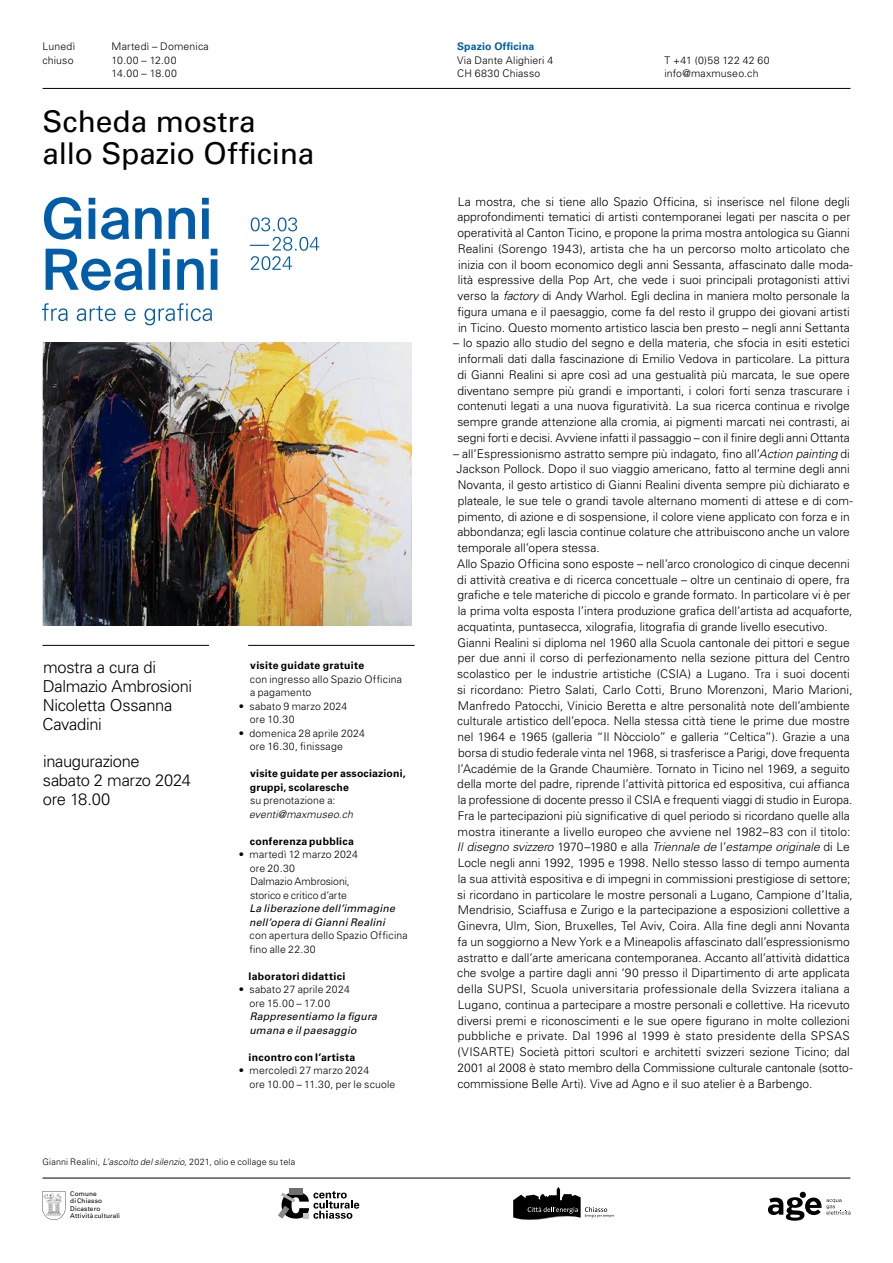
<style>
.page{position:relative;width:893px;height:1263px;background:#fff}
.page>*{position:absolute;margin:0;border:0;box-sizing:border-box;transform-origin:0 0}
.t1{font:30px/32.2px "Univers LT Std";letter-spacing:-.005em;color:#000}
.t2{font:300 16.5px/18.8px "Univers LT Std";letter-spacing:-.02em;color:#000}
.t3{font:300 12px/15.8px "Univers LT Std";color:#000}
.t4{font:300 10.5px/13.5px "Univers LT Std";letter-spacing:.015em;color:#000}
.t5{font:700 10.5px/13.5px "Univers LT Std";letter-spacing:.025em;color:#000}
.t6{font:italic 10.5px/13.5px "Univers LT Std";letter-spacing:.015em;color:#000}
.t7{font:300 10.5px/13.5px "Univers LT Std";letter-spacing:-.005em;color:#000}
.t8{font:italic 300 10.5px "Univers LT Std";letter-spacing:.005em;color:#000}
.t9{font:700 10.5px "Univers LT Std";letter-spacing:.015em;color:#005da9}
.t10{font:300 9px "Univers LT Std";letter-spacing:.02em;color:#000}
.t11{font:6.45px/7.5px "Univers LT Std";letter-spacing:.02em;color:#000}
.s1{font-style:italic}
</style>
<div class="page">
<hr style="left:43px;top:88px;width:807px;height:1px;background:#000">
<img style="left:42px;top:342px;width:370px;height:283px">
<hr style="left:248px;top:645px;width:167px;height:1px;background:#000">
<hr style="left:43px;top:645px;width:166px;height:1px;background:#000">
<hr style="left:43px;top:1178px;width:807px;height:1px;background:#000">
<div style="left:290px;top:1188px;width:13px;height:6px;background:#706f6f"></div>
<svg style="left:278px;top:1191px;width:81px;height:28px"></svg>
<svg style="left:513px;top:1187px;width:101px;height:33px"></svg>
<svg style="left:42px;top:1191px;width:24px;height:29px"></svg>
<svg style="left:768px;top:1192px;width:82px;height:28px"></svg>
<svg style="left:44px;top:197px;width:165px;height:43px"></svg>
<svg style="left:46px;top:249px;width:171px;height:41px"></svg>
<svg style="left:125px;top:303px;width:87px;height:22px"></svg>
<svg style="left:42px;top:303px;width:74px;height:18px"></svg>
<svg style="left:250px;top:237px;width:69px;height:33px"></svg>
<svg style="left:251px;top:217px;width:46px;height:14px"></svg>
<p class="t4" style="left:43px;top:40px;width:34px">Lunedì chiuso</p>
<p class="t9" style="left:457px;top:40px;width:79px">Spazio Officina</p>
<p class="t4" style="left:112px;top:40px;width:99px">Martedì – Domenica<br>10.00 – 12.00<br>14.00 – 18.00</p>
<p class="t4" style="left:457px;top:53px;width:98px">Via Dante Alighieri 4<br>CH 6830 Chiasso</p>
<h1 class="t1" style="left:43px;top:105px;width:273px">Scheda mostra<br>allo Spazio Officina</h1>
<p class="t4" style="left:664px;top:53px;width:107px">T +41 (0)58 122 42 60 info@maxmuseo.ch</p>
<h2 class="t2" style="left:42px;top:658px;width:151px">mostra a cura di<br>Dalmazio Ambrosioni<br>Nicoletta Ossanna<br>Cavadini</h2>
<h2 class="t2" style="left:43px;top:752px;width:150px">inaugurazione<br>sabato 2 marzo 2024 ore 18.00</h2>
<p class="t5" style="left:250px;top:659px;width:115px">visite guidate gratuite</p>
<p class="t4" style="left:250px;top:672px;width:154px">con ingresso allo Spazio Officina a pagamento</p>
<p class="t4" style="left:250px;top:699px;width:99px;text-indent:-11px">• sabato 9 marzo 2024 ore 10.30</p>
<p class="t4" style="left:250px;top:726px;width:117px;text-indent:-11px">• domenica 28 aprile 2024 ore 16.30, finissage</p>
<p class="t5" style="left:250px;top:767px;width:157px">visite guidate per associazioni, gruppi, scolaresche</p>
<p class="t4" style="left:250px;top:793px;width:87px">su prenotazione a:</p>
<p class="t8" style="left:249px;top:807px;width:105px">eventi@maxmuseo.ch</p>
<p class="t5" style="left:250px;top:834px;width:105px">conferenza pubblica</p>
<p class="t7" style="left:250px;top:848px;width:110px;text-indent:-11px">• martedì 12 marzo 2024 ore 20.30<br>Dalmazio Ambrosioni, storico e critico d’arte</p>
<p class="t6" style="left:249px;top:902px;width:147px">La liberazione dell’immagine nell’opera di Gianni Realini</p>
<p class="t4" style="left:250px;top:929px;width:160px">con apertura dello Spazio Officina fino alle 22.30</p>
<p class="t5" style="left:249px;top:969px;width:98px">laboratori didattici</p>
<p class="t4" style="left:250px;top:983px;width:102px;text-indent:-11px">• sabato 27 aprile 2024 ore 15.00 – 17.00</p>
<p class="t6" style="left:249px;top:1010px;width:129px">Rappresentiamo la figura umana e il paesaggio</p>
<p class="t5" style="left:249px;top:1050px;width:108px">incontro con l’artista</p>
<p class="t4" style="left:250px;top:1064px;width:147px;text-indent:-11px">• mercoledì 27 marzo 2024<br>ore 10.00 – 11.30, per le scuole</p>
<p class="t10" style="left:43px;top:1157px;width:254px">Gianni Realini, <span class="s1">L’ascolto del silenzio,</span> 2021, olio e collage su tela</p>
<p class="t11" style="left:70px;top:1190px;width:51px">Comune<br>di Chiasso<br>Dicastero<br>Attività culturali</p>
<p class="t3" style="left:457px;top:194px;width:397px">La mostra, che si tiene allo Spazio Officina, si inserisce nel filone degli approfondimenti tematici di artisti contemporanei legati per nascita o per operatività al Canton Ticino, e propone la prima mostra antologica su Gianni Realini (Sorengo 1943), artista che ha un percorso molto articolato che inizia con il boom economico degli anni Sessanta, affascinato dalle moda&shy;lità espressive della Pop Art, che vede i suoi principali protagonisti attivi verso la <span class="s1">factory</span> di Andy Warhol. Egli declina in maniera molto personale la figura umana e il paesaggio, come fa del resto il gruppo dei giovani artisti in Ticino. Questo momento artistico lascia ben presto – negli anni Settanta</p>
<p class="t3" style="left:453px;top:335px;width:398px;text-align:center">– lo spazio allo studio del segno e della materia, che sfocia in esiti estetici informali dati dalla fascinazione di Emilio Vedova in particolare. La pittura di Gianni Realini si apre così ad una gestualità più marcata, le sue opere diventano sempre più grandi e importanti, i colori forti senza trascurare i contenuti legati a una nuova figuratività. La sua ricerca continua e rivolge sempre grande attenzione alla cromia, ai pigmenti marcati nei contrasti, ai segni forti e decisi. Avviene infatti il passaggio – con il finire degli anni Ottanta</p>
<p class="t3" style="left:453px;top:445px;width:401px">– all’Espressionismo astratto sempre più indagato, fino all’<span class="s1">Action painting</span> di Jackson Pollock. Dopo il suo viaggio americano, fatto al termine degli anni Novanta, il gesto artistico di Gianni Realini diventa sempre più dichiarato e plateale, le sue tele o grandi tavole alternano momenti di attese e di com&shy;pimento, di azione e di sospensione, il colore viene applicato con forza e in abbondanza; egli lascia continue colature che attribuiscono anche un valore temporale all’opera stessa.<br>Allo Spazio Officina sono esposte – nell’arco cronologico di cinque decenni di attività creativa e di ricerca concettuale – oltre un centinaio di opere, fra grafiche e tele materiche di piccolo e grande formato. In particolare vi è per la prima volta esposta l’intera produzione grafica dell’artista ad acquaforte, acquatinta, puntasecca, xilografia, litografia di grande livello esecutivo.<br>Gianni Realini si diploma nel 1960 alla Scuola cantonale dei pittori e segue per due anni il corso di perfezionamento nella sezione pittura del Centro scolastico per le industrie artistiche (CSIA) a Lugano. Tra i suoi docenti si ricordano: Pietro Salati, Carlo Cotti, Bruno Morenzoni, Mario Marioni, Manfredo Patocchi, Vinicio Beretta e altre personalità note dell’ambiente culturale artistico dell’epoca. Nella stessa città tiene le prime due mostre nel 1964 e 1965 (galleria “Il Nòcciolo” e galleria “Celtica”). Grazie a una borsa di studio federale vinta nel 1968, si trasferisce a Parigi, dove frequenta l’Académie de la Grande Chaumière. Tornato in Ticino nel 1969, a seguito della morte del padre, riprende l’attività pittorica ed espositiva, cui affianca la professione di docente presso il CSIA e frequenti viaggi di studio in Europa.<br>Fra le partecipazioni più significative di quel periodo si ricordano quelle alla mostra itinerante a livello europeo che avviene nel 1982–83 con il titolo:<br><span class="s1">Il disegno svizzero</span> 1970–1980 e alla <span class="s1">Triennale de</span> l’<span class="s1">estampe originale</span> di Le Locle negli anni 1992, 1995 e 1998. Nello stesso lasso di tempo aumenta la sua attività espositiva e di impegni in commissioni prestigiose di settore; si ricordano in particolare le mostre personali a Lugano, Campione d’Italia, Mendrisio, Sciaffusa e Zurigo e la partecipazione a esposizioni collettive a Ginevra, Ulm, Sion, Bruxelles, Tel Aviv, Coira. Alla fine degli anni Novanta fa un soggiorno a New York e a Mineapolis affascinato dall’espressionismo astratto e dall’arte americana contemporanea. Accanto all’attività didattica che svolge a partire dagli anni ‘90 presso il Dipartimento di arte applicata della SUPSI, Scuola universitaria professionale della Svizzera italiana a Lugano, continua a partecipare a mostre personali e collettive. Ha ricevuto diversi premi e riconoscimenti e le sue opere figurano in molte collezioni pubbliche e private. Dal 1996 al 1999 è stato presidente della SPSAS (VISARTE) Società pittori scultori e architetti svizzeri sezione Ticino; dal 2001 al 2008 è stato membro della Commissione culturale cantonale (sotto&shy;commissione Belle Arti). Vive ad Agno e il suo atelier è a Barbengo.</p>
</div>
